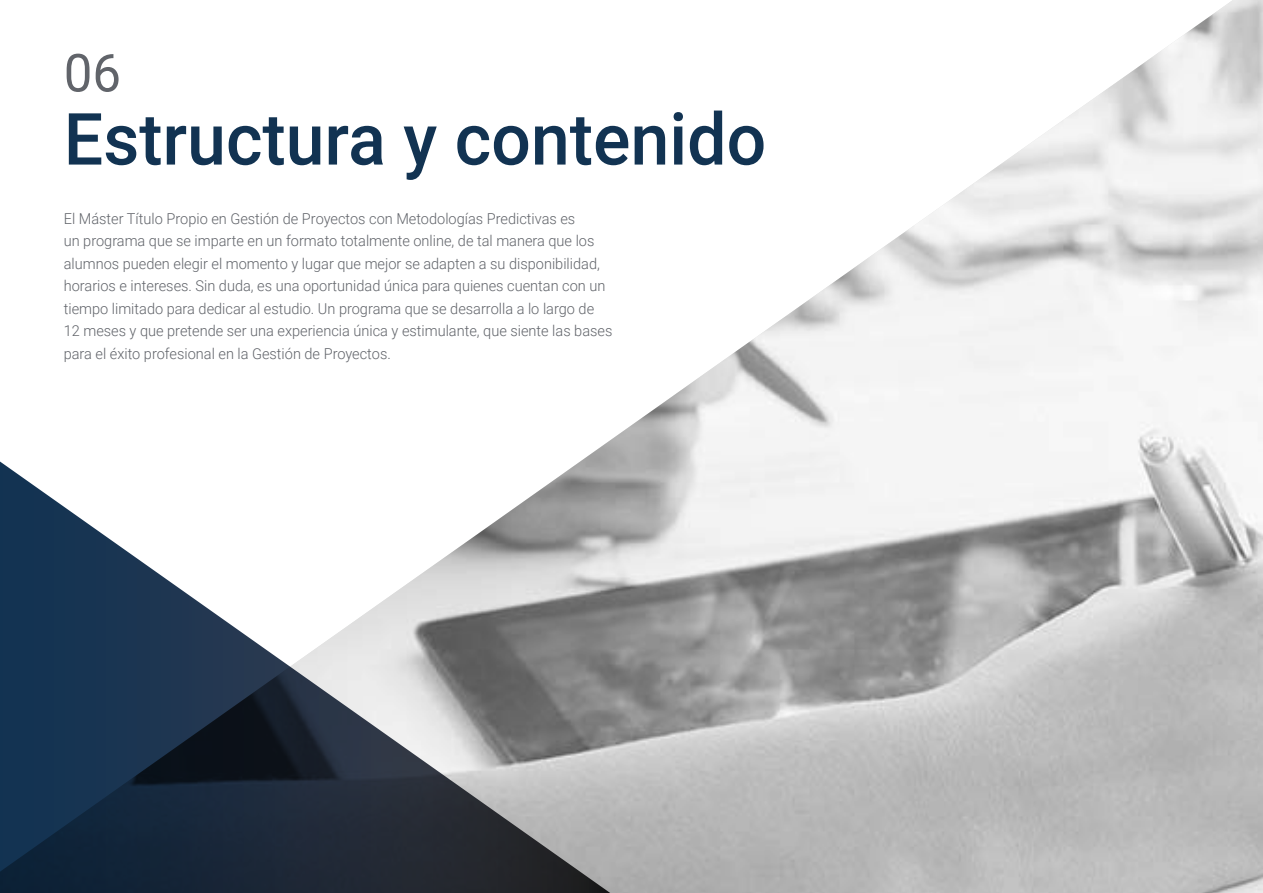
<style>
.page{position:relative;width:1263px;height:893px;background:#fff}
.page>*{position:absolute;margin:0;border:0;box-sizing:border-box;transform-origin:0 0}
.t1{font:500 72px "Roboto";color:#123352}
.t2{font:52.5px "Roboto";color:#61646a}
.t3{font:300 15px/22.5px "Roboto";color:#61646a}
</style>
<div class="page">
<img style="left:602px;top:0;width:661px;height:893px">
<svg style="left:0;top:446px;width:640px;height:447px"></svg>
<h2 class="t2" style="left:64px;top:36px;width:59px">06</h2>
<h1 class="t1" style="left:64px;top:89px;width:704px">Estructura y contenido</h1>
<p class="t3" style="left:64px;top:207px;width:550px">El Máster Título Propio en Gestión de Proyectos con Metodologías Predictivas es<br>un programa que se imparte en un formato totalmente online, de tal manera que los alumnos pueden elegir el momento y lugar que mejor se adapten a su disponibilidad, horarios e intereses. Sin duda, es una oportunidad única para quienes cuentan con un tiempo limitado para dedicar al estudio. Un programa que se desarrolla a lo largo de 12 meses y que pretende ser una experiencia única y estimulante, que siente las bases para el éxito profesional en la Gestión de Proyectos.</p>
</div>
